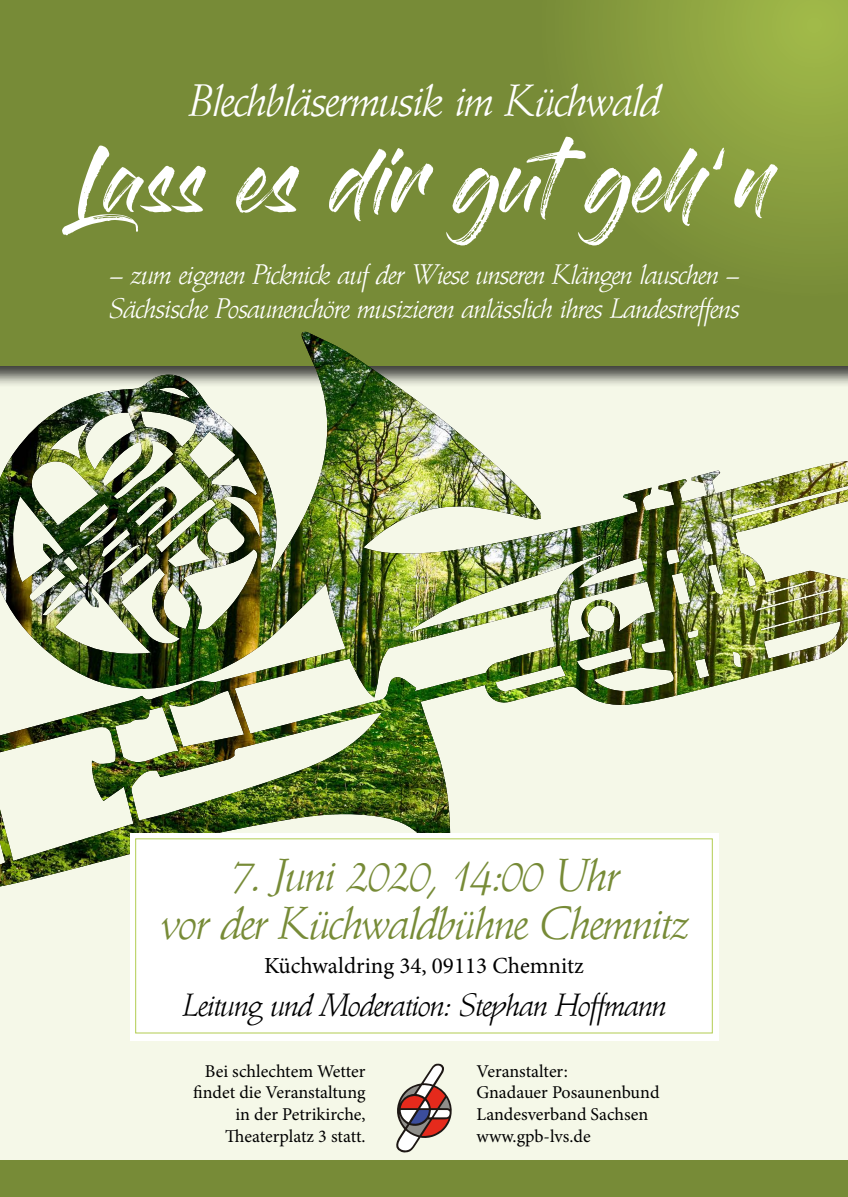
<style>
.page{position:relative;width:848px;height:1197px;background:#fff}
.page>*{position:absolute;margin:0;border:0;box-sizing:border-box;transform-origin:0 0}
.t1{font:65px "Gloss And Bloom";color:#fff}
.t2{font:46px/48px "Antonella";color:#778b37;text-align:center}
.t3{font:45px "Antonella";color:#fff}
.t4{font:32px "Antonella";color:#000}
.t5{font:28px/33.6px "Antonella";color:#fff}
.t6{font:23px "Minion Pro";color:#000}
.t7{font:18px/21.6px "Minion Pro";color:#000}
</style>
<div class="page">
<div style="left:0;top:0;width:848px;height:1160px;background:#f5f8e8"></div>
<div style="left:0;top:0;width:848px;height:366px;background:#778b37"></div>
<svg style="left:598px;top:0;width:250px;height:241px"></svg>
<img style="left:0;top:333px;width:848px;height:553px">
<svg style="left:396px;top:1063px;width:55px;height:89px"></svg>
<div style="left:0;top:1160px;width:848px;height:36px;background:#778b37"></div>
<div style="left:130px;top:832px;width:588px;height:208px;background:#fff"></div>
<div style="left:135px;top:838px;width:577px;height:195px;border:1px solid #b2cc51"></div>
<h3 class="t3" style="left:189px;top:76px;width:471px">Blechbläsermusik im Küchwald</h3>
<h1 class="t1" style="left:77px;top:152px;width:696px">Lass es dir gutgeh’n</h1>
<h3 class="t5" style="left:109px;top:260px;width:631px">– zum eigenen Picknick auf der Wiese unseren Klängen lauschen –<br>Sächsische Posaunenchöre musizieren anlässlich ihres Landestreffens</h3>
<h2 class="t2" style="left:160px;top:854px;width:528px">7. Juni 2020, 14:00 Uhr<br>vor der Küchwaldbühne Chemnitz</h2>
<p class="t6" style="left:264px;top:949px;width:321px">Küchwaldring 34, 09113 Chemnitz</p>
<h3 class="t4" style="left:183px;top:987px;width:484px">Leitung und Moderation: Stephan Hoffmann</h3>
<p class="t7" style="left:193px;top:1060px;width:174px;text-align:right">Bei schlechtem Wetter findet die Veranstaltung in der Petrikirche,<br>Theaterplatz 3 statt.</p>
<p class="t7" style="left:476px;top:1060px;width:184px">Veranstalter:<br>Gnadauer Posaunenbund<br>Landesverband Sachsen www.gpb-lvs.de</p>
</div>
